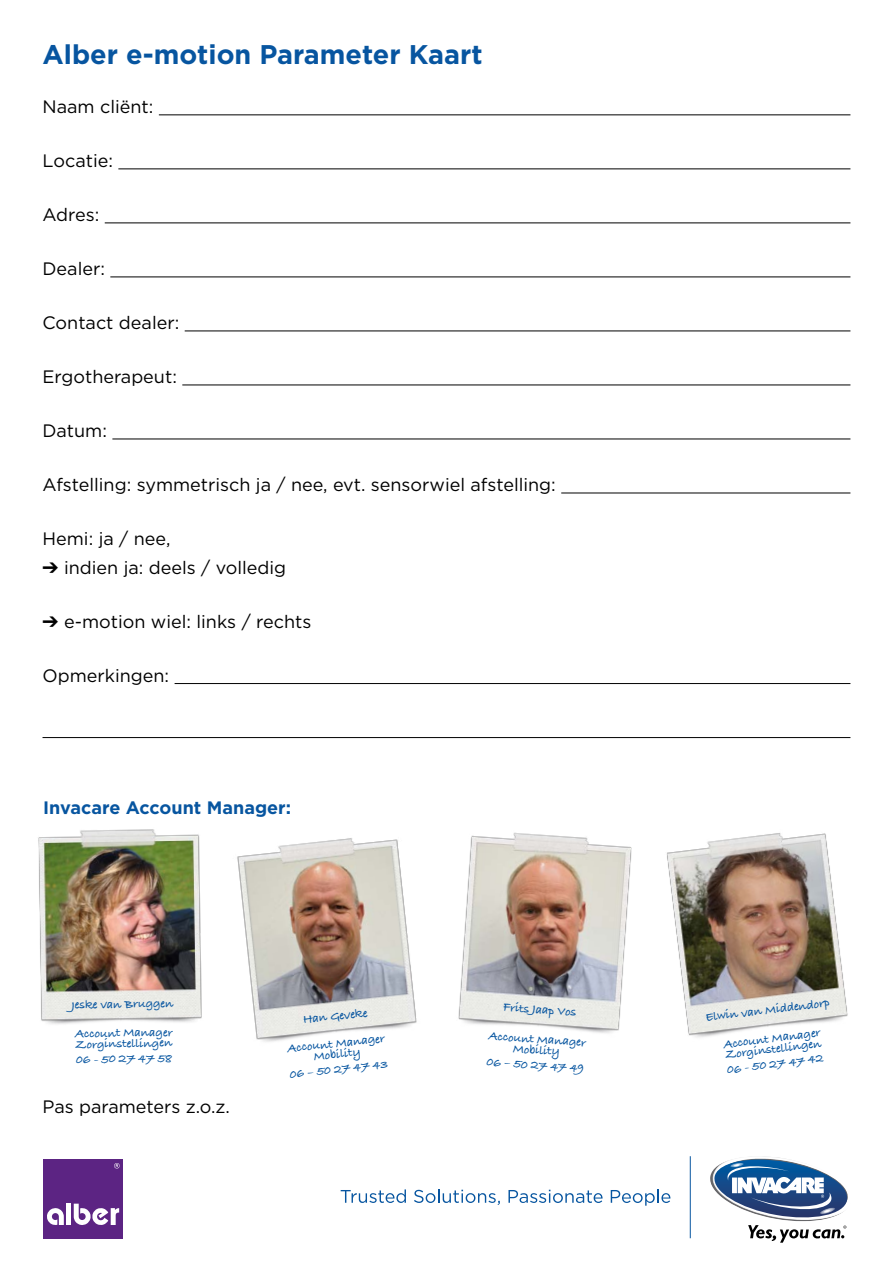
<style>
.page{position:relative;width:893px;height:1263px;background:#fff}
.page>*{position:absolute;margin:0;border:0;box-sizing:border-box;transform-origin:0 0}
.t1{font:700 27px "Gotham";color:#0755a0}
.t2{font:18px "Gotham";color:#000}
.t3{font:700 18px "Gotham";color:#0755a0}
.t4{font:700 12.6px/10.8px "Bradley Hand ITCTT";color:#0755a0;text-align:center}
</style>
<div class="page">
<hr style="left:159px;top:114px;width:691px;height:1px;background:#000">
<hr style="left:118px;top:168px;width:732px;height:1px;background:#000">
<hr style="left:105px;top:222px;width:745px;height:1px;background:#000">
<hr style="left:110px;top:276px;width:740px;height:1px;background:#000">
<hr style="left:185px;top:330px;width:665px;height:1px;background:#000">
<hr style="left:182px;top:384px;width:668px;height:1px;background:#000">
<hr style="left:112px;top:438px;width:738px;height:1px;background:#000">
<hr style="left:561px;top:492px;width:289px;height:1px;background:#000">
<hr style="left:175px;top:683px;width:675px;height:1px;background:#000">
<hr style="left:43px;top:737px;width:807px;height:1px;background:#000">
<img style="left:667px;top:833px;width:181px;height:204px">
<img style="left:38px;top:829px;width:147px;height:195px">
<img style="left:185px;top:834px;width:220px;height:208px">
<img style="left:405px;top:832px;width:227px;height:201px">
<hr style="left:690px;top:1156px;width:1px;height:82px;background:#0755a0">
<svg style="left:341px;top:1189px;width:65px;height:14px"></svg>
<svg style="left:414px;top:1189px;width:86px;height:16px"></svg>
<svg style="left:508px;top:1190px;width:95px;height:13px"></svg>
<svg style="left:611px;top:1189px;width:59px;height:17px"></svg>
<svg style="left:710px;top:1156px;width:138px;height:87px"></svg>
<div style="left:43px;top:1159px;width:80px;height:80px;background:#5c2483"></div>
<svg style="left:47px;top:1208px;width:17px;height:17px"></svg>
<div style="left:66px;top:1204px;width:5px;height:21px;background:#fff"></div>
<svg style="left:74px;top:1204px;width:45px;height:21px"></svg>
<svg style="left:114px;top:1163px;width:6px;height:5px"></svg>
<h1 class="t1" style="left:43px;top:37px;width:442px">Alber e-motion Parameter Kaart</h1>
<p class="t2" style="left:43px;top:95px;width:112px">Naam cliënt:</p>
<p class="t2" style="left:43px;top:149px;width:72px">Locatie:</p>
<p class="t2" style="left:43px;top:203px;width:58px">Adres:</p>
<p class="t2" style="left:43px;top:257px;width:64px">Dealer:</p>
<p class="t2" style="left:43px;top:311px;width:138px">Contact dealer:</p>
<p class="t2" style="left:43px;top:365px;width:136px">Ergotherapeut:</p>
<p class="t2" style="left:43px;top:419px;width:66px">Datum:</p>
<p class="t2" style="left:43px;top:473px;width:515px">Afstelling: symmetrisch ja / nee, evt. sensorwiel afstelling:</p>
<p class="t2" style="left:43px;top:527px;width:129px">Hemi: ja / nee,</p>
<p class="t2" style="left:43px;top:556px;width:245px">➔ indien ja: deels / volledig</p>
<p class="t2" style="left:43px;top:610px;width:270px">➔ e-motion wiel: links / rechts</p>
<p class="t2" style="left:43px;top:664px;width:128px">Opmerkingen:</p>
<p class="t3" style="left:43px;top:795px;width:249px">Invacare Account Manager:</p>
<p class="t4" style="left:71px;top:999px;width:104px;rotate:-1deg">Jeske van Bruggen</p>
<p class="t4" style="left:75px;top:1028px;width:99px;text-align:left;rotate:-1deg">Account Manager<br>Zorginstellingen</p>
<p class="t4" style="left:76px;top:1053px;width:98px;rotate:-1deg">06 - 50 27 47 58</p>
<p class="t2" style="left:43px;top:1095px;width:189px">Pas parameters z.o.z.</p>
<p class="t4" style="left:283px;top:1007px;width:99px;line-height:27.3px;rotate:-6deg">Han Geveke<br>Account Manager</p>
<p class="t4" style="left:287px;top:1051px;width:100px;line-height:15.1px;rotate:-6deg">Mobility<br>06 – 50 27 47 43</p>
<p class="t4" style="left:504px;top:1001px;width:75px;rotate:4deg">Frits Jaap Vos</p>
<p class="t4" style="left:489px;top:1030px;width:99px;rotate:4deg">Account Manager<br>Mobility</p>
<p class="t4" style="left:487px;top:1056px;width:99px;rotate:4deg">06 – 50 27 47 49</p>
<p class="t4" style="left:705px;top:1011px;width:126px;rotate:-7deg">Elwin van Middendorp</p>
<p class="t4" style="left:723px;top:1038px;width:99px;text-align:left;rotate:-7deg">Account Manager<br>Zorginstellingen</p>
<p class="t4" style="left:726px;top:1064px;width:99px;rotate:-7deg">06 - 50 27 47 42</p>
</div>
